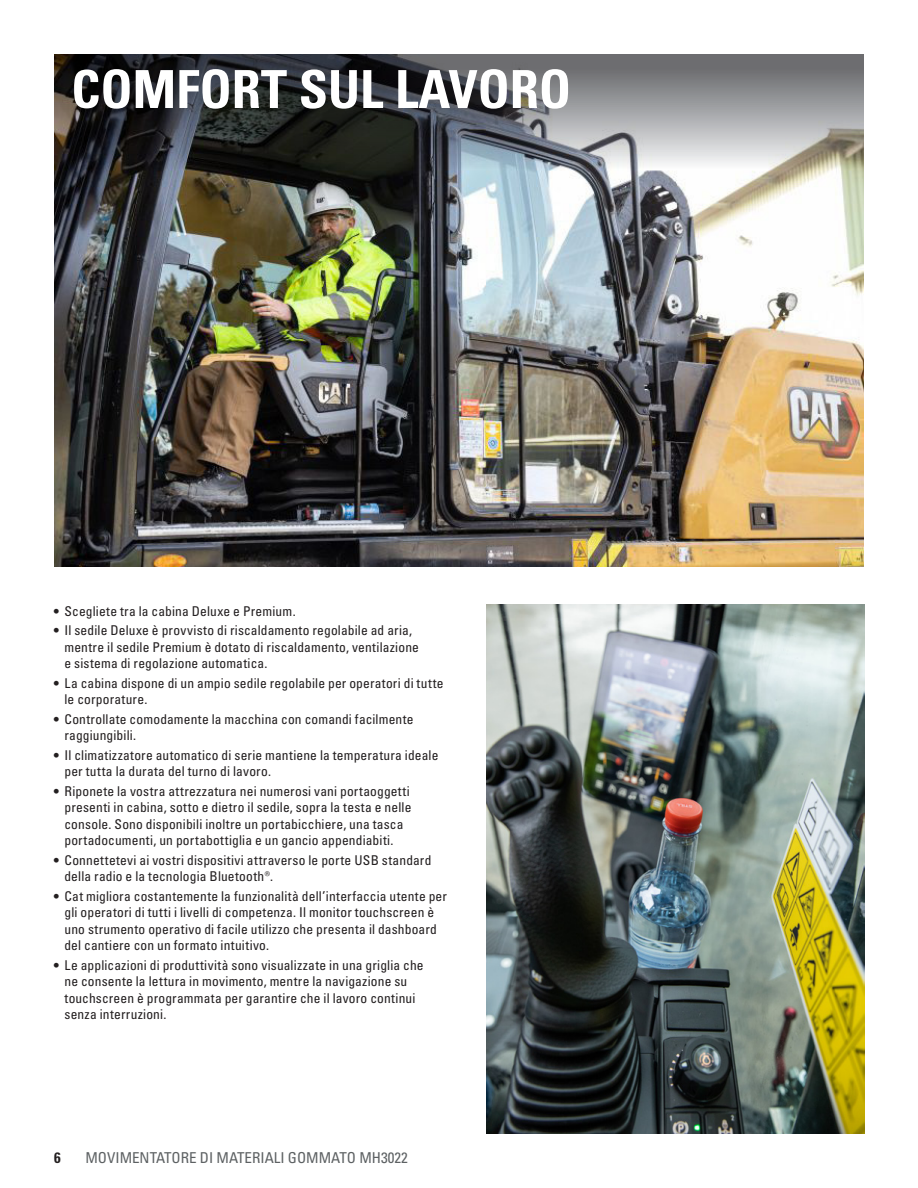
<style>
.page{position:relative;width:918px;height:1188px;background:#fff}
.page>*{position:absolute;margin:0;border:0;box-sizing:border-box;transform-origin:0 0}
.t1{font:52.5px "Univers LTCYR 67 Bold Cond";color:#fff}
.t2{font:condensed 15px "Univers LTCYR 57";color:#5d6163}
.t3{font:15px "Univers LTCYR 67 Bold Cond";color:#231f20}
.t4{font:condensed 13.5px/16.5px "Univers LTCYR 57";letter-spacing:.015em;color:#231f20}
</style>
<div class="page">
<img style="left:54px;top:347px;width:810px;height:220px">
<img style="left:54px;top:54px;width:810px;height:293px">
<img style="left:486px;top:605px;width:378px;height:529px">
<h1 class="t1" style="left:71px;top:57px;width:501px">COMFORT SUL LAVORO</h1>
<p class="t4" style="left:54px;top:602px;width:243px">• Scegliete tra la cabina Deluxe e Premium.</p>
<p class="t4" style="left:65px;top:622px;width:356px;text-indent:-11px">• Il sedile Deluxe è provvisto di riscaldamento regolabile ad aria, mentre il sedile Premium è dotato di riscaldamento, ventilazione e sistema di regolazione automatica.</p>
<p class="t4" style="left:65px;top:674px;width:381px;text-indent:-11px">• La cabina dispone di un ampio sedile regolabile per operatori di tutte le corporature.</p>
<p class="t4" style="left:65px;top:710px;width:351px;text-indent:-11px">• Controllate comodamente la macchina con comandi facilmente raggiungibili.</p>
<p class="t4" style="left:65px;top:746px;width:375px;text-indent:-11px">• Il climatizzatore automatico di serie mantiene la temperatura ideale per tutta la durata del turno di lavoro.</p>
<p class="t4" style="left:65px;top:782px;width:348px;text-indent:-11px">• Riponete la vostra attrezzatura nei numerosi vani portaoggetti presenti in cabina, sotto e dietro il sedile, sopra la testa e nelle console. Sono disponibili inoltre un portabicchiere, una tasca portadocumenti, un portabottiglia e un gancio appendiabiti.</p>
<p class="t4" style="left:65px;top:851px;width:369px;text-indent:-11px">• Connettetevi ai vostri dispositivi attraverso le porte USB standard della radio e la tecnologia Bluetooth®.</p>
<p class="t4" style="left:65px;top:887px;width:384px;text-indent:-11px">• Cat migliora costantemente la funzionalità dell’interfaccia utente per gli operatori di tutti i livelli di competenza. Il monitor touchscreen è uno strumento operativo di facile utilizzo che presenta il dashboard del cantiere con un formato intuitivo.</p>
<p class="t4" style="left:65px;top:956px;width:361px;text-indent:-11px">• Le applicazioni di produttività sono visualizzate in una griglia che ne consente la lettura in movimento, mentre la navigazione su touchscreen è programmata per garantire che il lavoro continui senza interruzioni.</p>
<p class="t3" style="left:54px;top:1148px;width:8px">6</p>
<p class="t2" style="left:86px;top:1148px;width:324px">MOVIMENTATORE DI MATERIALI GOMMATO MH3022</p>
</div>
